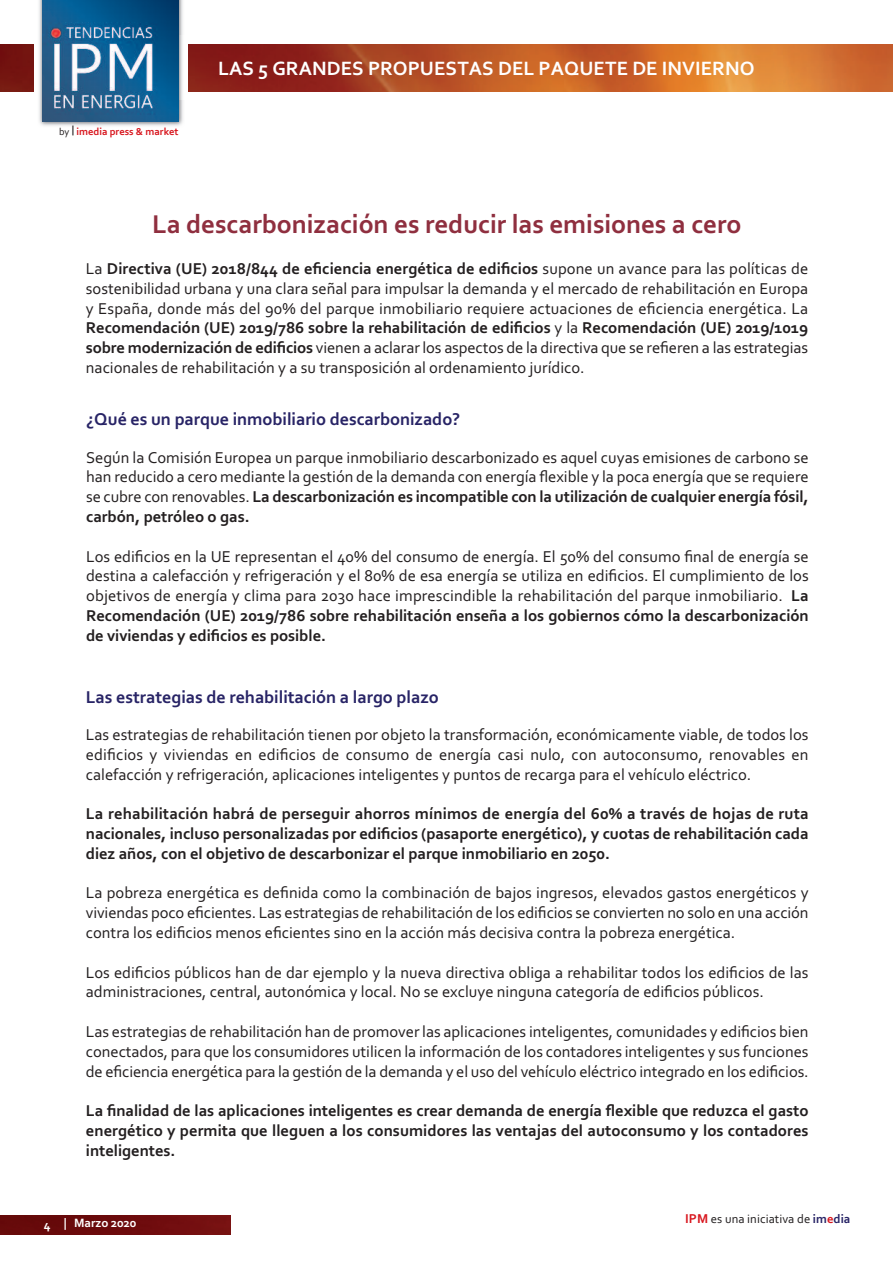
<style>
.page{position:relative;width:893px;height:1263px;background:#fff}
.page>*{position:absolute;margin:0;border:0;box-sizing:border-box;transform-origin:0 0}
.t1{font:700 27px "Corbel";color:#8f2f3f}
.t2{font:700 20.25px "Corbel";color:#fff}
.t3{font:700 18px "Corbel";color:#282466}
.t4{font:16.5px/19.8px "Corbel";color:#231f20;text-align:justify}
.t5{font:700 16.5px/19.8px "Corbel";color:#231f20;text-align:justify}
.t6{font:12.6px "Corbel";letter-spacing:.005em;color:#231f20}
.t7{font:700 12.6px "Corbel";letter-spacing:-.005em;color:#fff}
.t8{font:700 10.5px "Corbel";letter-spacing:.005em;color:#d8171f}
.s1{font-weight:400;font-size:10.2px;color:#231f20}
.s2{font-weight:700}
.s3{font-weight:700;font-size:13.5px;color:#d8171f}
.s4{font-weight:700;color:#282466}
.s5{font-weight:700;color:#d8171f}
</style>
<div class="page">
<img style="left:0;top:1216px;width:230px;height:19px">
<img style="left:0;top:44px;width:893px;height:47px">
<img style="left:39px;top:100px;width:144px;height:26px">
<img style="left:187px;top:44px;width:2px;height:47px">
<img style="left:36px;top:0;width:151px;height:100px">
<img style="left:43px;top:0;width:136px;height:122px">
<p class="t8" style="left:59px;top:125px;width:121px"><span class="s1">by</span> <sup>|</sup> imedia press &amp; market</p>
<p class="t2" style="left:218px;top:56px;width:538px">LAS 5 GRANDES PROPUESTAS DEL PAQUETE DE INVIERNO</p>
<h1 class="t1" style="left:152px;top:208px;width:591px">La descarbonización es reducir las emisiones a cero</h1>
<p class="t4" style="left:86px;top:258px;width:724px">La <span class="s2">Directiva (UE) 2018/844 de eficiencia energética de edificios</span> supone un avance para las políticas de sostenibilidad urbana y una clara señal para impulsar la demanda y el mercado de rehabilitación en Europa y España, donde más del 90% del parque inmobiliario requiere actuaciones de eficiencia energética. La <span class="s2">Recomendación (UE) 2019/786 sobre la rehabilitación de edificios</span> y la <span class="s2">Recomendación (UE) 2019/1019 sobre modernización de edificios</span> vienen a aclarar los aspectos de la directiva que se refieren a las estrategias nacionales de rehabilitación y a su transposición al ordenamiento jurídico.</p>
<p class="t3" style="left:86px;top:409px;width:376px">¿Qué es un parque inmobiliario descarbonizado?</p>
<p class="t4" style="left:86px;top:447px;width:724px">Según la Comisión Europea un parque inmobiliario descarbonizado es aquel cuyas emisiones de carbono se han reducido a cero mediante la gestión de la demanda con energía flexible y la poca energía que se requiere se cubre con renovables. <span class="s2">La descarbonización es incompatible con la utilización de cualquier energía fósil, carbón, petróleo o gas.</span></p>
<p class="t4" style="left:86px;top:546px;width:724px">Los edificios en la UE representan el 40% del consumo de energía. El 50% del consumo final de energía se destina a calefacción y refrigeración y el 80% de esa energía se utiliza en edificios. El cumplimiento de los objetivos de energía y clima para 2030 hace imprescindible la rehabilitación del parque inmobiliario. <span class="s2">La Recomendación (UE) 2019/786 sobre rehabilitación enseña a los gobiernos cómo la descarbonización de viviendas y edificios es posible.</span></p>
<p class="t3" style="left:86px;top:686px;width:354px">Las estrategias de rehabilitación a largo plazo</p>
<p class="t4" style="left:86px;top:724px;width:724px">Las estrategias de rehabilitación tienen por objeto la transformación, económicamente viable, de todos los edificios y viviendas en edificios de consumo de energía casi nulo, con autoconsumo, renovables en calefacción y refrigeración, aplicaciones inteligentes y puntos de recarga para el vehículo eléctrico.</p>
<p class="t5" style="left:86px;top:804px;width:724px">La rehabilitación habrá de perseguir ahorros mínimos de energía del 60% a través de hojas de ruta nacionales, incluso personalizadas por edificios (pasaporte energético), y cuotas de rehabilitación cada diez años, con el objetivo de descarbonizar el parque inmobiliario en 2050.</p>
<p class="t4" style="left:86px;top:883px;width:724px">La pobreza energética es definida como la combinación de bajos ingresos, elevados gastos energéticos y viviendas poco eficientes. Las estrategias de rehabilitación de los edificios se convierten no solo en una acción contra los edificios menos eficientes sino en la acción más decisiva contra la pobreza energética.</p>
<p class="t4" style="left:86px;top:962px;width:724px">Los edificios públicos han de dar ejemplo y la nueva directiva obliga a rehabilitar todos los edificios de las administraciones, central, autonómica y local. No se excluye ninguna categoría de edificios públicos.</p>
<p class="t4" style="left:86px;top:1021px;width:724px">Las estrategias de rehabilitación han de promover las aplicaciones inteligentes, comunidades y edificios bien conectados, para que los consumidores utilicen la información de los contadores inteligentes y sus funciones de eficiencia energética para la gestión de la demanda y el uso del vehículo eléctrico integrado en los edificios.</p>
<p class="t5" style="left:86px;top:1101px;width:724px">La finalidad de las aplicaciones inteligentes es crear demanda de energía flexible que reduzca el gasto energético y permita que lleguen a los consumidores las ventajas del autoconsumo y los contadores inteligentes.</p>
<p class="t7" style="left:44px;top:1215px;width:94px">4 | Marzo 2020</p>
<p class="t6" style="left:685px;top:1212px;width:167px"><span class="s3">IPM</span> es una iniciativa de <span class="s4">im</span><span class="s5">e</span><span class="s4">dia</span></p>
</div>
